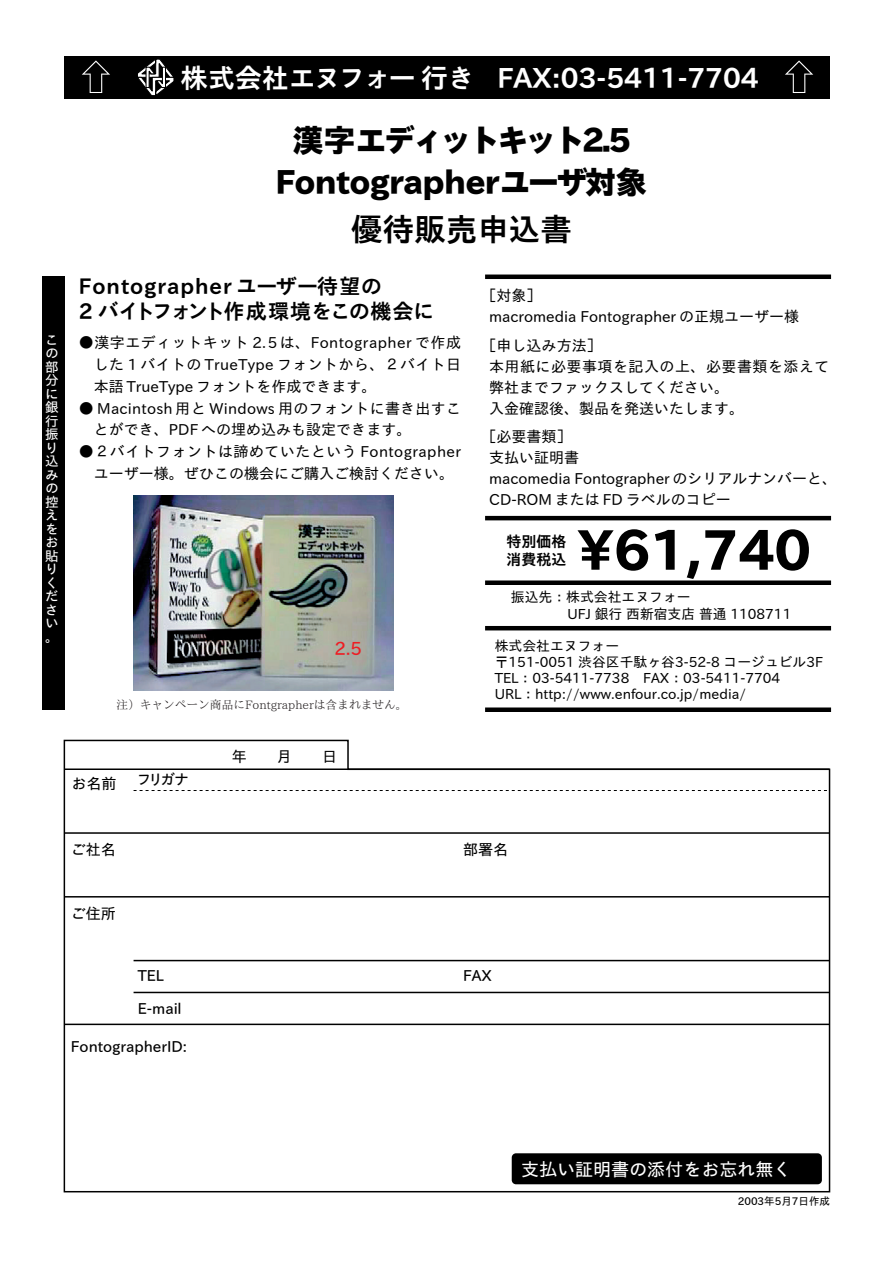
<style>
.page{position:relative;width:893px;height:1263px;background:#fff}
.page>*{position:absolute;margin:0;border:0;box-sizing:border-box;transform-origin:0 0}
.t1{font:53.1px "TB Gothic E";color:#000}
.t2{font:800 31.5px/42.5px "TB Gothic";color:#000;text-align:center}
.t3{font:31.5px "TB Gothic B";color:#000}
.t4{font:27px "TB Gothic B";color:#fff}
.t5{font:21px/25.5px "TB Gothic B";letter-spacing:.02em;color:#000}
.t6{font:18px "TB Gothic M";color:#fff}
.t7{font:18px "TB Gothic M";color:#ee1d23}
.t8{font:15px/21px "TB Gothic R";color:#000}
.t9{font:15px/21.8px "TB Gothic R";letter-spacing:.03em;color:#000;text-align:center}
.t10{font:15px/21.8px "TB Gothic R";letter-spacing:.02em;color:#000}
.t11{font:15px "TB Gothic M";color:#000}
.t12{font:15px/18px "TB Gothic B";color:#000}
.t13{font:13.8px/15.9px "TB Gothic R";color:#000}
.t14{font:13.5px/13.5px "TB Gothic M";color:#fff;text-align:justify}
.t15{font:11.7px "TB Mincho L";color:#231f20}
.t16{font:10.5px "TB Gothic M";color:#000}
</style>
<div class="page">
<div style="left:42px;top:276px;width:22px;height:433px;background:#000"></div>
<svg style="left:63px;top:739px;width:768px;height:454px"></svg>
<hr style="left:64px;top:832px;width:765px;height:2px;background:#000">
<hr style="left:64px;top:769px;width:765px;height:1px;background:#000">
<svg style="left:133px;top:790px;width:696px;height:1px"></svg>
<hr style="left:64px;top:896px;width:765px;height:2px;background:#000">
<hr style="left:64px;top:1024px;width:765px;height:1px;background:#000">
<hr style="left:133px;top:992px;width:696px;height:1px;background:#000">
<hr style="left:133px;top:960px;width:696px;height:1px;background:#000">
<div style="left:485px;top:580px;width:346px;height:5px;background:#000"></div>
<hr style="left:485px;top:516px;width:346px;height:4px;background:#000">
<hr style="left:485px;top:275px;width:346px;height:4px;background:#000">
<hr style="left:485px;top:708px;width:346px;height:4px;background:#000">
<hr style="left:485px;top:626px;width:346px;height:4px;background:#000">
<img style="left:133px;top:495px;width:260px;height:195px">
<div style="left:511px;top:1153px;width:310px;height:31px;background:#000;border-radius:4px"></div>
<div style="left:65px;top:56px;width:764px;height:42px;background:#000"></div>
<svg style="left:82px;top:60px;width:28px;height:33px"></svg>
<svg style="left:785px;top:60px;width:28px;height:33px"></svg>
<svg style="left:138px;top:59px;width:36px;height:37px"></svg>
<p class="t14" style="left:45px;top:333px;width:15px">この部分に銀行振り込みの控えをお貼りください。</p>
<h3 class="t4" style="left:181px;top:61px;width:579px">株式会社エヌフォー行き FAX:03-5411-7704</h3>
<h2 class="t2" style="left:276px;top:119px;width:373px">漢字エディットキット2.5<br>Fontographerユーザ対象</h2>
<h2 class="t3" style="left:351px;top:210px;width:222px">優待販売申込書</h2>
<h3 class="t5" style="left:79px;top:273px;width:357px">Fontographer ユーザー待望の<br>2 バイトフォント作成環境をこの機会に</h3>
<p class="t8" style="left:94px;top:332px;width:368px;line-height:21.8px;text-align:justify;text-indent:-15px">●漢字エディットキット 2.5は、Fontographer で作成した 1 バイトの TrueType フォントから、２バイト日本語 TrueType フォントを作成できます。</p>
<p class="t10" style="left:94px;top:398px;width:368px;text-indent:-15px">● Macintosh 用と Windows 用のフォントに書き出すことができ、PDF への埋め込みも設定できます。</p>
<p class="t9" style="left:79px;top:441px;width:384px">●２バイトフォントは諦めていたという Fontographerユーザー様。ぜひこの機会にご購入ご検討ください。</p>
<p class="t7" style="left:334px;top:638px;width:29px">2.5</p>
<p class="t15" style="left:116px;top:699px;width:292px">注）キャンペーン商品にFontgrapherは含まれません。</p>
<p class="t11" style="left:72px;top:775px;width:46px">お名前</p>
<p class="t11" style="left:137px;top:771px;width:54px">フリガナ</p>
<p class="t11" style="left:232px;top:748px;width:16px">年</p>
<p class="t11" style="left:277px;top:748px;width:16px">月</p>
<p class="t11" style="left:322px;top:748px;width:16px">日</p>
<p class="t8" style="left:489px;top:285px;width:311px;text-indent:-8px">［対象］<br>macromedia Fontographer の正規ユーザー様</p>
<p class="t8" style="left:489px;top:335px;width:342px;text-indent:-7px">［申し込み方法］<br>本用紙に必要事項を記入の上、必要書類を添えて弊社までファックスしてください。<br>入金確認後、製品を発送いたします。</p>
<p class="t8" style="left:489px;top:426px;width:349px;text-indent:-8px">［必要書類］<br>支払い証明書<br>macomedia Fontographer のシリアルナンバーと、<br>CD-ROM または FD ラベルのコピー</p>
<p class="t12" style="left:506px;top:533px;width:61px">特別価格消費税込</p>
<h1 class="t1" style="left:577px;top:517px;width:235px">¥61,740</h1>
<p class="t13" style="left:567px;top:589px;width:225px;line-height:16.8px;text-indent:-57px">振込先：株式会社エヌフォー<br>UFJ 銀行西新宿支店普通 1108711</p>
<p class="t13" style="left:494px;top:639px;width:330px">株式会社エヌフォー<br>〒151-0051 渋谷区千駄ヶ谷3-52-8 コージュビル3F<br>TEL：03-5411-7738 FAX：03-5411-7704<br>URL：http://www.enfour.co.jp/media/</p>
<p class="t11" style="left:71px;top:841px;width:46px">ご社名</p>
<p class="t11" style="left:463px;top:841px;width:46px">部署名</p>
<p class="t11" style="left:71px;top:905px;width:46px">ご住所</p>
<p class="t11" style="left:138px;top:967px;width:27px">TEL</p>
<p class="t11" style="left:463px;top:967px;width:30px">FAX</p>
<p class="t11" style="left:138px;top:1000px;width:45px">E-mail</p>
<p class="t11" style="left:71px;top:1038px;width:118px">FontographerID:</p>
<p class="t6" style="left:521px;top:1159px;width:271px">支払い証明書の添付をお忘れ無く</p>
<p class="t16" style="left:737px;top:1195px;width:94px">2003年5月7日作成</p>
</div>
